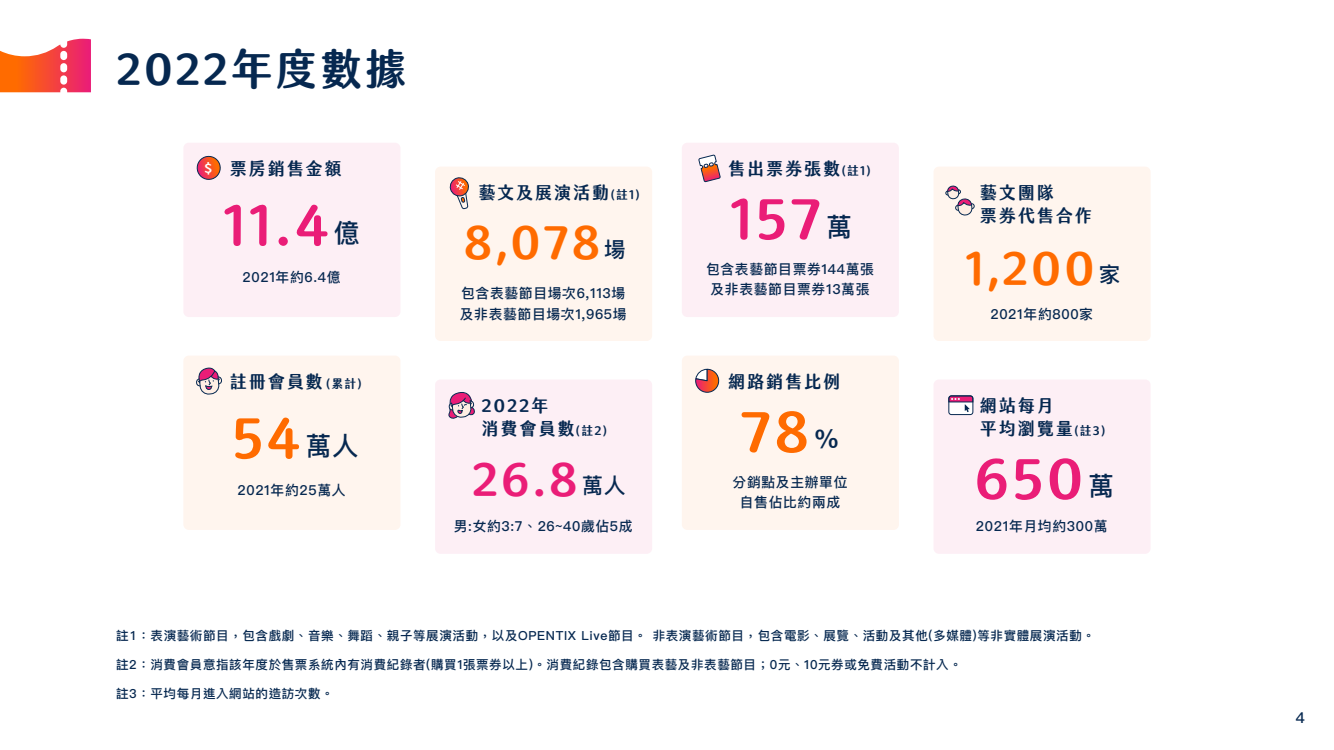
<style>
.page{position:relative;width:1334px;height:750px;background:#fff}
.page>*{position:absolute;margin:0;border:0;box-sizing:border-box;transform-origin:0 0}
.t1{font:54.12px "jf jinxuanlatte 1.0 bold";letter-spacing:.05em;color:#ea1d77}
.t2{font:54.12px "jf jinxuanlatte 1.0 bold";color:#ff6b00}
.t3{font:44.69px "jf jinxuanlatte 1.0 bold";letter-spacing:.05em;color:#ff6b00}
.t4{font:44.69px "jf jinxuanlatte 1.0 bold";color:#ea1d77}
.t5{font:42.56px "jf jinxuanlatte 1.0 bold";letter-spacing:.05em;color:#062850}
.t6{font:17.25px/23.8px "jf jinxuanlatte 1.0 bold";letter-spacing:.1em;color:#062850}
.t7{font:500 15px "Ping Fang TC";color:#062850}
.t8{font:14.06px "jf jinxuanlatte 1.0 bold";color:#fff}
.t9{font:500 13.75px/20.6px "Ping Fang TC";letter-spacing:.05em;color:#062850;text-align:center}
.t10{font:500 12.5px "Ping Fang TC";letter-spacing:.05em;color:#062850}
.s1{font-family:"Ping Fang TC";font-weight:500;font-size:25.94px;color:#062850}
.s2{font-size:11.88px}
.s3{font-family:"Ping Fang TC";font-weight:500;font-size:21.38px;color:#062850}
</style>
<div class="page">
<div style="left:183px;top:356px;width:217px;height:174px;background:#fff5ee;border-radius:5px"></div>
<svg style="left:196px;top:367px;width:26px;height:28px"></svg>
<div style="left:933px;top:379px;width:217px;height:175px;background:#fdeff5;border-radius:5px"></div>
<div style="left:948px;top:396px;width:24px;height:19px;background:#fff;border-radius:3px"></div>
<div style="left:948px;top:396px;width:25px;height:19px;border:1px solid #062850;border-radius:3px"></div>
<svg style="left:948px;top:395px;width:25px;height:17px"></svg>
<div style="left:183px;top:143px;width:217px;height:174px;background:#fdeff5;border-radius:5px"></div>
<svg style="left:196px;top:155px;width:25px;height:25px"></svg>
<div style="left:933px;top:167px;width:217px;height:174px;background:#fff5ee;border-radius:5px"></div>
<svg style="left:945px;top:186px;width:29px;height:30px"></svg>
<svg style="left:0;top:39px;width:91px;height:53px"></svg>
<div style="left:681px;top:143px;width:218px;height:174px;background:#fdeff5;border-radius:5px"></div>
<svg style="left:698px;top:155px;width:22px;height:27px"></svg>
<div style="left:681px;top:356px;width:218px;height:174px;background:#fff5ee;border-radius:5px"></div>
<svg style="left:695px;top:369px;width:24px;height:24px"></svg>
<div style="left:435px;top:167px;width:217px;height:174px;background:#fff5ee;border-radius:5px"></div>
<div style="left:435px;top:379px;width:217px;height:175px;background:#fdeff5;border-radius:5px"></div>
<svg style="left:448px;top:392px;width:27px;height:27px"></svg>
<svg style="left:449px;top:177px;width:20px;height:33px"></svg>
<h3 class="t5" style="left:116px;top:45px;width:293px">2022年度數據</h3>
<p class="t8" style="left:203px;top:160px;width:11px">$</p>
<h3 class="t6" style="left:230px;top:157px;width:114px">票房銷售金額</h3>
<h1 class="t1" style="left:223px;top:195px;width:138px">11.4 <span class="s1">億</span></h1>
<p class="t9" style="left:242px;top:266px;width:100px">2021年約6.4億</p>
<h3 class="t6" style="left:230px;top:370px;width:133px">註冊會員數 <span class="s2">(累計)</span></h3>
<h1 class="t2" style="left:232px;top:408px;width:128px">54 <span class="s1">萬人</span></h1>
<p class="t9" style="left:237px;top:479px;width:110px">2021年約25萬人</p>
<h3 class="t6" style="left:478px;top:181px;width:162px">藝文及展演活動<span class="s2">(註1)</span></h3>
<h2 class="t3" style="left:463px;top:218px;width:164px">8,078 <span class="s3">場</span></h2>
<p class="t9" style="left:460px;top:282px;width:168px;text-align:left">包含表藝節目場次6,113場及非表藝節目場次1,965場</p>
<h3 class="t6" style="left:481px;top:394px;width:127px">2022年<br>消費會員數<span class="s2">(註2)</span></h3>
<h2 class="t4" style="left:472px;top:455px;width:155px">26.8 <span class="s3">萬人</span></h2>
<p class="t9" style="left:454px;top:516px;width:180px">男:女約3:7、26~40歲佔5成</p>
<h3 class="t6" style="left:728px;top:157px;width:143px">售出票券張數<span class="s2">(註1)</span></h3>
<h1 class="t1" style="left:729px;top:189px;width:124px">157 <span class="s1">萬</span></h1>
<p class="t9" style="left:706px;top:258px;width:169px">包含表藝節目票券144萬張及非表藝節目票券13萬張</p>
<h3 class="t6" style="left:728px;top:370px;width:114px">網路銷售比例</h3>
<h1 class="t2" style="left:740px;top:401px;width:101px">78<span class="s1">%</span></h1>
<p class="t9" style="left:732px;top:471px;width:116px">分銷點及主辦單位自售佔比約兩成</p>
<h3 class="t6" style="left:979px;top:181px;width:114px">藝文團隊<br>票券代售合作</h3>
<h2 class="t3" style="left:965px;top:243px;width:156px">1,200 <span class="s3">家</span></h2>
<p class="t9" style="left:990px;top:303px;width:104px">2021年約800家</p>
<h3 class="t6" style="left:979px;top:394px;width:126px">網站每月<br>平均瀏覽量<span class="s2">(註3)</span></h3>
<h1 class="t1" style="left:974px;top:449px;width:142px">650 <span class="s1">萬</span></h1>
<p class="t9" style="left:975px;top:516px;width:133px">2021年月均約300萬</p>
<p class="t10" style="left:116px;top:628px;width:980px">註1：表演藝術節目，包含戲劇、音樂、舞蹈、親子等展演活動，以及OPENTIX Live節目。非表演藝術節目，包含電影、展覽、活動及其他(多媒體)等非實體展演活動。</p>
<p class="t10" style="left:116px;top:657px;width:847px">註2：消費會員意指該年度於售票系統內有消費紀錄者(購買1張票券以上)。消費紀錄包含購買表藝及非表藝節目；0元、10元券或免費活動不計入。</p>
<p class="t10" style="left:116px;top:685px;width:219px">註3：平均每月進入網站的造訪次數。</p>
<p class="t7" style="left:1295px;top:708px;width:10px">4</p>
</div>
